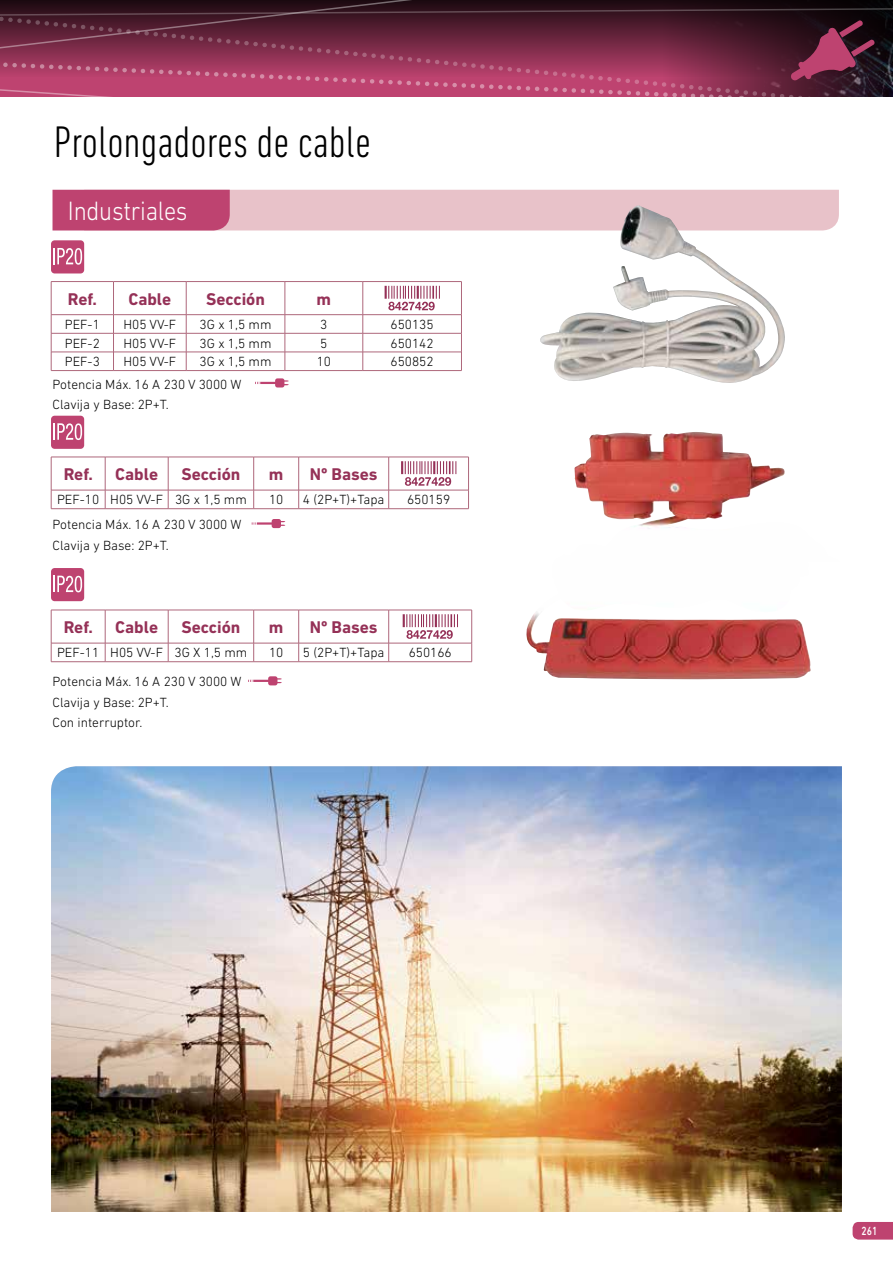
<style>
.page{position:relative;width:893px;height:1263px;background:#fff}
.page>*{position:absolute;margin:0;border:0;box-sizing:border-box;transform-origin:0 0}
.t1{font:300 condensed 45px "DIN Next LT Pro";color:#000}
.t2{font:300 27px "DIN Next LT Pro";letter-spacing:-.01em;color:#fff;scale:.9 1}
.t3{font:700 17.25px "DIN Next LT Pro";color:#953157}
.t4{font:300 13.5px/20.4px "DIN Next LT Pro";color:#000}
.t5{font:500 12px "DIN Next LT Pro";color:#fff;scale:.8 1}
</style>
<div class="page">
<svg style="left:516px;top:0;width:300px;height:7px;background:#1b090f"></svg>
<div style="left:0;top:0;width:516px;height:7px;background:#200b13"></div>
<svg style="left:853px;top:1222px;width:40px;height:17px"></svg>
<svg style="left:0;top:7px;width:893px;height:90px;background:#782d49"></svg>
<div style="left:51px;top:240px;width:33px;height:33px;background:#be4370;border-radius:4px"></div>
<svg style="left:54px;top:248px;width:28px;height:17px"></svg>
<div style="left:51px;top:416px;width:33px;height:33px;background:#be4370;border-radius:4px"></div>
<svg style="left:54px;top:423px;width:28px;height:17px"></svg>
<div style="left:51px;top:568px;width:33px;height:33px;background:#be4370;border-radius:4px"></div>
<svg style="left:54px;top:576px;width:28px;height:16px"></svg>
<svg style="left:53px;top:190px;width:786px;height:40px;background:#dc9eaf"></svg>
<hr style="left:51px;top:281px;width:63px;height:1px;background:#ae677b">
<hr style="left:114px;top:281px;width:72px;height:1px;background:#ae677b">
<hr style="left:186px;top:281px;width:99px;height:1px;background:#ae677b">
<hr style="left:285px;top:281px;width:78px;height:1px;background:#ae677b">
<hr style="left:363px;top:281px;width:99px;height:1px;background:#ae677b">
<svg style="left:51px;top:282px;width:411px;height:89px"></svg>
<svg style="left:51px;top:457px;width:418px;height:52px"></svg>
<svg style="left:51px;top:610px;width:421px;height:52px"></svg>
<img style="left:539px;top:205px;width:246px;height:178px">
<img style="left:574px;top:432px;width:211px;height:97px">
<img style="left:526px;top:611px;width:285px;height:68px">
<img style="left:51px;top:766px;width:791px;height:446px">
<svg style="left:275px;top:378px;width:14px;height:9px"></svg>
<hr style="left:255px;top:382px;width:22px;height:2px;background:#be4370">
<svg style="left:272px;top:519px;width:13px;height:9px"></svg>
<hr style="left:252px;top:522px;width:21px;height:3px;background:#be4370">
<svg style="left:253px;top:522px;width:4px;height:3px"></svg>
<svg style="left:268px;top:676px;width:14px;height:9px"></svg>
<hr style="left:248px;top:680px;width:22px;height:2px;background:#be4370">
<svg style="left:249px;top:679px;width:5px;height:3px"></svg>
<h1 class="t1" style="left:54px;top:116px;width:319px">Prolongadores de cable</h1>
<h2 class="t2" style="left:68px;top:195px;width:135px">Industriales</h2>
<p class="t3" style="left:68px;top:289px;width:31px">Ref.</p>
<p class="t3" style="left:128px;top:289px;width:44px">Cable</p>
<p class="t3" style="left:206px;top:289px;width:60px">Sección</p>
<p class="t3" style="left:317px;top:289px;width:16px">m</p>
<p class="t4" style="left:65px;top:314px;width:37px">PEF-1</p>
<p class="t4" style="left:123px;top:314px;width:54px">H05 VV-F</p>
<p class="t4" style="left:200px;top:314px;width:73px">3G x 1,5 mm</p>
<p class="t4" style="left:320px;top:314px;width:9px">3</p>
<p class="t4" style="left:391px;top:314px;width:45px">650135</p>
<p class="t4" style="left:65px;top:333px;width:37px">PEF-2</p>
<p class="t4" style="left:123px;top:333px;width:54px">H05 VV-F</p>
<p class="t4" style="left:200px;top:333px;width:73px">3G x 1,5 mm</p>
<p class="t4" style="left:320px;top:333px;width:9px">5</p>
<p class="t4" style="left:391px;top:333px;width:45px">650142</p>
<p class="t4" style="left:65px;top:351px;width:37px">PEF-3</p>
<p class="t4" style="left:123px;top:351px;width:54px">H05 VV-F</p>
<p class="t4" style="left:200px;top:351px;width:73px">3G x 1,5 mm</p>
<p class="t4" style="left:317px;top:351px;width:16px">10</p>
<p class="t4" style="left:391px;top:351px;width:45px">650852</p>
<p class="t4" style="left:53px;top:374px;width:191px">Potencia Máx. 16 A 230 V 3000 W<br>Clavija y Base: 2P+T.</p>
<p class="t3" style="left:64px;top:464px;width:31px">Ref.</p>
<p class="t3" style="left:115px;top:464px;width:44px">Cable</p>
<p class="t3" style="left:181px;top:464px;width:60px">Sección</p>
<p class="t3" style="left:269px;top:464px;width:16px">m</p>
<p class="t3" style="left:310px;top:464px;width:69px">Nº Bases</p>
<p class="t4" style="left:57px;top:489px;width:191px">PEF-10 H05 VV-F 3G x 1,5 mm</p>
<p class="t4" style="left:269px;top:489px;width:16px">10</p>
<p class="t4" style="left:303px;top:489px;width:83px">4 (2P+T)+Tapa</p>
<p class="t4" style="left:407px;top:489px;width:45px">650159</p>
<p class="t4" style="left:53px;top:514px;width:191px">Potencia Máx. 16 A 230 V 3000 W<br>Clavija y Base: 2P+T.</p>
<p class="t3" style="left:64px;top:617px;width:31px">Ref.</p>
<p class="t3" style="left:115px;top:617px;width:44px">Cable</p>
<p class="t3" style="left:181px;top:617px;width:60px">Sección</p>
<p class="t3" style="left:269px;top:617px;width:16px">m</p>
<p class="t3" style="left:310px;top:617px;width:69px">Nº Bases</p>
<p class="t4" style="left:57px;top:642px;width:192px">PEF-11 H05 VV-F 3G X 1,5 mm</p>
<p class="t4" style="left:269px;top:642px;width:16px">10</p>
<p class="t4" style="left:303px;top:642px;width:83px">5 (2P+T)+Tapa</p>
<p class="t4" style="left:409px;top:642px;width:45px">650166</p>
<p class="t4" style="left:53px;top:671px;width:191px">Potencia Máx. 16 A 230 V 3000 W<br>Clavija y Base: 2P+T.<br>Con interruptor.</p>
<p class="t5" style="left:862px;top:1223px;width:21px">261</p>
</div>
